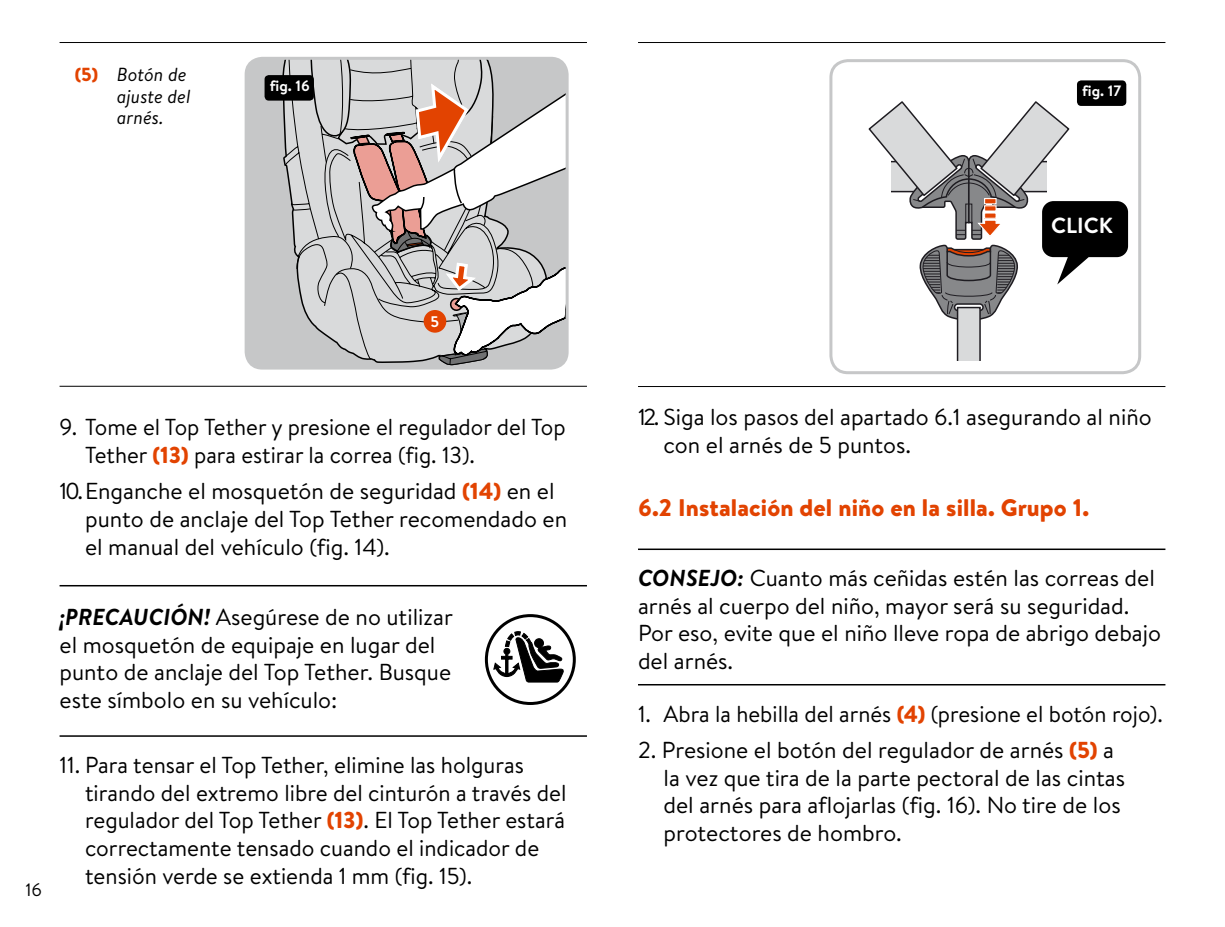
<style>
.page{position:relative;width:1225px;height:927px;background:#fff}
.page>*{position:absolute;margin:0;border:0;box-sizing:border-box;transform-origin:0 0}
.t1{font:900 24px "Brandon Text";letter-spacing:.005em;color:#e24301}
.t2{font:23.1px/27.6px "Brandon Text";color:#000}
.t3{font:700 21.9px "Brandon Text";color:#fff}
.t4{font:italic 18.9px/21.6px "Brandon Text";color:#000}
.t5{font:18px "Brandon Text";color:#000}
.t6{font:700 15.3px "Brandon Text";color:#fff}
.t7{font:700 15px "Brandon Text";color:#fff}
.s1{font-weight:900;font-style:normal;color:#e24301}
.s2{font-weight:900;color:#e24301}
.s3{font-weight:700;font-style:italic}
</style>
<div class="page">
<hr style="left:638px;top:386px;width:527px;height:1px;background:#000">
<hr style="left:638px;top:43px;width:527px;height:1px;background:#000">
<div style="left:957px;top:307px;width:23px;height:54px;background:#d9dadb"></div>
<div style="left:956px;top:307px;width:24px;height:55px;border:2px solid #1e1c21"></div>
<div style="left:829px;top:59px;width:312px;height:315px;border:3px solid #c6c7c8;border-radius:17px"></div>
<div style="left:1077px;top:80px;width:49px;height:26px;background:#000;border-radius:4px"></div>
<svg style="left:868px;top:100px;width:260px;height:221px"></svg>
<hr style="left:60px;top:585px;width:527px;height:1px;background:#000">
<hr style="left:60px;top:735px;width:527px;height:2px;background:#000">
<div style="left:485px;top:614px;width:91px;height:91px;border:3px solid #000;border-radius:50%"></div>
<svg style="left:493px;top:624px;width:72px;height:59px"></svg>
<hr style="left:60px;top:43px;width:527px;height:1px;background:#000">
<hr style="left:60px;top:386px;width:527px;height:1px;background:#000">
<div style="left:246px;top:58px;width:321px;height:310px;background:#c6c7c8;border-radius:16px"></div>
<svg style="left:285px;top:61px;width:25px;height:261px"></svg>
<svg style="left:310px;top:58px;width:257px;height:308px"></svg>
<div style="left:245px;top:57px;width:323px;height:313px;border:3px solid #c6c7c8;border-radius:16px"></div>
<div style="left:423px;top:310px;width:23px;height:23px;background:#e24301;border-radius:50%"></div>
<div style="left:264px;top:75px;width:50px;height:26px;background:#000;border-radius:4px"></div>
<hr style="left:638px;top:549px;width:527px;height:1px;background:#000">
<hr style="left:638px;top:684px;width:527px;height:1px;background:#000">
<p class="t4" style="left:117px;top:63px;width:75px;text-indent:-42px"><span class="s1">(5)</span> Botón de ajuste del arnés.</p>
<p class="t7" style="left:270px;top:75px;width:42px">fig. 16</p>
<p class="t6" style="left:431px;top:311px;width:10px">5</p>
<p class="t2" style="left:85px;top:413px;width:482px;text-indent:-26px">9. Tome el Top Tether y presione el regulador del Top<br>Tether <span class="s2">(13)</span> para estirar la correa (fig. 13).</p>
<p class="t2" style="left:85px;top:477px;width:484px;text-indent:-26px">10. Enganche el mosquetón de seguridad <span class="s2">(14)</span> en el punto de anclaje del Top Tether recomendado en el manual del vehículo (fig. 14).</p>
<p class="t2" style="left:60px;top:602px;width:395px"><span class="s3">¡PRECAUCIÓN!</span> Asegúrese de no utilizar el mosquetón de equipaje en lugar del punto de anclaje del Top Tether. Busque este símbolo en su vehículo:</p>
<p class="t5" style="left:26px;top:878px;width:18px">16</p>
<p class="t2" style="left:85px;top:750px;width:483px;text-indent:-26px">11. Para tensar el Top Tether, elimine las holguras tirando del extremo libre del cinturón a través del regulador del Top Tether <span class="s2">(13)</span>. El Top Tether estará correctamente tensado cuando el indicador de tensión verde se extienda 1 mm (fig. 15).</p>
<p class="t7" style="left:1082px;top:81px;width:41px">fig. 17</p>
<p class="t3" style="left:1051px;top:211px;width:63px">CLICK</p>
<p class="t2" style="left:663px;top:403px;width:490px;text-indent:-26px">12. Siga los pasos del apartado 6.1 asegurando al niño con el arnés de 5 puntos.</p>
<p class="t1" style="left:638px;top:490px;width:452px">6.2 Instalación del niño en la silla. Grupo 1.</p>
<p class="t2" style="left:638px;top:563px;width:524px"><span class="s3">CONSEJO:</span> Cuanto más ceñidas estén las correas del arnés al cuerpo del niño, mayor será su seguridad.<br>Por eso, evite que el niño lleve ropa de abrigo debajo del arnés.</p>
<p class="t2" style="left:638px;top:699px;width:526px">1. Abra la hebilla del arnés <span class="s2">(4)</span> (presione el botón rojo).</p>
<p class="t2" style="left:663px;top:735px;width:463px;text-indent:-26px">2. Presione el botón del regulador de arnés <span class="s2">(5)</span> a la vez que tira de la parte pectoral de las cintas del arnés para aflojarlas (fig. 16). No tire de los protectores de hombro.</p>
</div>
